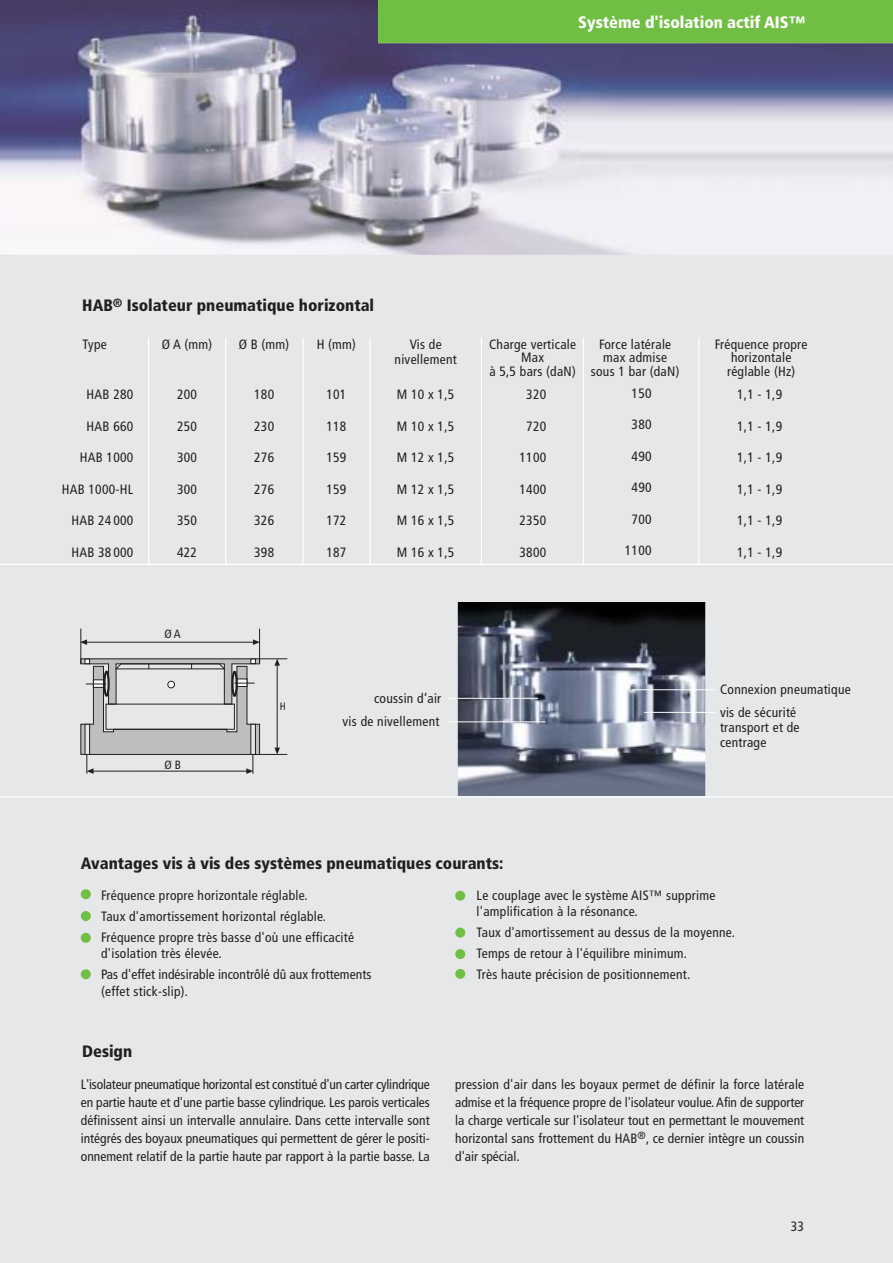
<style>
.page{position:relative;width:893px;height:1263px;background:#fff}
.page>*{position:absolute;margin:0;border:0;box-sizing:border-box;transform-origin:0 0}
.t1{font:900 condensed 16.5px "Frutiger";color:#231f1f}
.t2{font:900 condensed 16.5px "Frutiger";color:#fff}
.t3{font:condensed 13.5px/18px "Frutiger";letter-spacing:.02em;color:#231f1f}
.t4{font:condensed 12px "Frutiger";color:#231f1f}
.t5{font:condensed 10.65px "Frutiger";color:#231f1f}
</style>
<div class="page">
<div style="left:0;top:0;width:892px;height:1263px;background:#e6e7e8"></div>
<svg style="left:0;top:0;width:892px;height:255px"></svg>
<div style="left:378px;top:0;width:514px;height:43px;background:#70bf44"></div>
<hr style="left:80px;top:629px;width:1px;height:35px;background:#231f1f">
<hr style="left:259px;top:629px;width:1px;height:35px;background:#231f1f">
<hr style="left:87px;top:642px;width:166px;height:1px;background:#231f1f">
<svg style="left:80px;top:639px;width:7px;height:6px"></svg>
<svg style="left:253px;top:639px;width:7px;height:6px"></svg>
<svg style="left:80px;top:658px;width:207px;height:116px"></svg>
<div style="left:167px;top:681px;width:8px;height:7px;background:#fff;border:1px solid #231f1f;border-radius:50%"></div>
<div style="left:103px;top:671px;width:7px;height:26px;border:2px solid #231f1f;border-radius:50%"></div>
<div style="left:231px;top:671px;width:7px;height:26px;border:2px solid #231f1f;border-radius:50%"></div>
<div style="left:81px;top:889px;width:10px;height:10px;background:#70bf44;border-radius:50%"></div>
<div style="left:81px;top:911px;width:10px;height:10px;background:#70bf44;border-radius:50%"></div>
<div style="left:81px;top:933px;width:10px;height:10px;background:#70bf44;border-radius:50%"></div>
<div style="left:81px;top:969px;width:10px;height:10px;background:#70bf44;border-radius:50%"></div>
<div style="left:455px;top:891px;width:10px;height:10px;background:#70bf44;border-radius:50%"></div>
<div style="left:455px;top:928px;width:10px;height:10px;background:#70bf44;border-radius:50%"></div>
<div style="left:455px;top:949px;width:10px;height:10px;background:#70bf44;border-radius:50%"></div>
<div style="left:455px;top:969px;width:10px;height:10px;background:#70bf44;border-radius:50%"></div>
<img style="left:458px;top:603px;width:246px;height:192px">
<div style="left:456px;top:601px;width:250px;height:196px;border:1px solid #e6e7e8"></div>
<hr style="left:148px;top:338px;width:1px;height:226px;background:#fff">
<hr style="left:225px;top:338px;width:1px;height:226px;background:#fff">
<hr style="left:302px;top:338px;width:1px;height:226px;background:#fff">
<hr style="left:369px;top:338px;width:1px;height:226px;background:#fff">
<hr style="left:480px;top:338px;width:2px;height:226px;background:#fff">
<hr style="left:583px;top:338px;width:1px;height:226px;background:#fff">
<hr style="left:698px;top:338px;width:1px;height:226px;background:#fff">
<hr style="left:0;top:564px;width:892px;height:1px;background:#fff">
<hr style="left:448px;top:698px;width:90px;height:1px;background:#fff">
<hr style="left:644px;top:712px;width:70px;height:1px;background:#fff">
<hr style="left:448px;top:721px;width:97px;height:1px;background:#fff">
<hr style="left:632px;top:689px;width:83px;height:1px;background:#fff">
<hr style="left:0;top:796px;width:892px;height:2px;background:#fff">
<p class="t2" style="left:578px;top:15px;width:228px">Système d'isolation actif AIS™</p>
<p class="t1" style="left:82px;top:299px;width:293px">HAB<sup>®</sup> Isolateur pneumatique horizontal</p>
<p class="t3" style="left:82px;top:336px;width:26px">Type</p>
<p class="t3" style="left:162px;top:336px;width:52px">Ø A (mm)</p>
<p class="t3" style="left:239px;top:336px;width:52px">Ø B (mm)</p>
<p class="t3" style="left:317px;top:336px;width:41px">H (mm)</p>
<p class="t3" style="left:489px;top:338px;width:89px;line-height:13.5px;text-align:center">Charge verticale<br>Max<br>à 5,5 bars (daN)</p>
<p class="t3" style="left:591px;top:338px;width:90px;line-height:13.5px;text-align:center">Force latérale max admise sous 1 bar (daN)</p>
<p class="t3" style="left:714px;top:338px;width:94px;line-height:13.5px;text-align:center">Fréquence propre horizontale réglable (Hz)</p>
<p class="t3" style="left:394px;top:337px;width:64px;line-height:15px;text-align:center">Vis de nivellement</p>
<p class="t3" style="left:86px;top:386px;width:48px">HAB 280</p>
<p class="t3" style="left:86px;top:418px;width:48px">HAB 660</p>
<p class="t3" style="left:80px;top:449px;width:55px">HAB 1000</p>
<p class="t3" style="left:62px;top:481px;width:73px">HAB 1000-HL</p>
<p class="t3" style="left:71px;top:512px;width:63px">HAB 24 000</p>
<p class="t3" style="left:71px;top:544px;width:63px">HAB 38 000</p>
<p class="t3" style="left:177px;top:386px;width:21px">200</p>
<p class="t3" style="left:177px;top:418px;width:21px">250</p>
<p class="t3" style="left:177px;top:449px;width:21px">300</p>
<p class="t3" style="left:177px;top:481px;width:21px">300</p>
<p class="t3" style="left:177px;top:512px;width:21px">350</p>
<p class="t3" style="left:177px;top:544px;width:21px">422</p>
<p class="t4" style="left:164px;top:629px;width:18px">Ø A</p>
<p class="t4" style="left:164px;top:760px;width:18px">Ø B</p>
<p class="t3" style="left:254px;top:386px;width:21px">180</p>
<p class="t3" style="left:254px;top:418px;width:21px">230</p>
<p class="t3" style="left:254px;top:449px;width:21px">276</p>
<p class="t3" style="left:254px;top:481px;width:21px">276</p>
<p class="t3" style="left:254px;top:512px;width:21px">326</p>
<p class="t3" style="left:254px;top:544px;width:21px">398</p>
<p class="t3" style="left:326px;top:386px;width:21px">101</p>
<p class="t3" style="left:326px;top:418px;width:21px">118</p>
<p class="t3" style="left:326px;top:449px;width:21px">159</p>
<p class="t3" style="left:326px;top:481px;width:21px">159</p>
<p class="t3" style="left:326px;top:512px;width:21px">172</p>
<p class="t3" style="left:326px;top:544px;width:21px">187</p>
<p class="t3" style="left:397px;top:386px;width:59px">M 10 x 1,5</p>
<p class="t3" style="left:397px;top:418px;width:59px">M 10 x 1,5</p>
<p class="t3" style="left:397px;top:449px;width:59px">M 12 x 1,5</p>
<p class="t3" style="left:397px;top:481px;width:59px">M 12 x 1,5</p>
<p class="t3" style="left:397px;top:512px;width:59px">M 16 x 1,5</p>
<p class="t3" style="left:397px;top:544px;width:59px">M 16 x 1,5</p>
<p class="t5" style="left:280px;top:702px;width:8px">H</p>
<p class="t3" style="left:374px;top:690px;width:69px">coussin d’air</p>
<p class="t3" style="left:342px;top:714px;width:98px">vis de nivellement</p>
<p class="t3" style="left:526px;top:386px;width:21px">320</p>
<p class="t3" style="left:526px;top:418px;width:21px">720</p>
<p class="t3" style="left:519px;top:449px;width:28px">1100</p>
<p class="t3" style="left:519px;top:481px;width:28px">1400</p>
<p class="t3" style="left:519px;top:512px;width:28px">2350</p>
<p class="t3" style="left:519px;top:544px;width:28px">3800</p>
<p class="t3" style="left:631px;top:385px;width:21px">150</p>
<p class="t3" style="left:631px;top:417px;width:21px">380</p>
<p class="t3" style="left:631px;top:448px;width:21px">490</p>
<p class="t3" style="left:631px;top:480px;width:21px">490</p>
<p class="t3" style="left:631px;top:511px;width:21px">700</p>
<p class="t3" style="left:625px;top:543px;width:28px">1100</p>
<p class="t3" style="left:737px;top:386px;width:47px">1,1 - 1,9</p>
<p class="t3" style="left:737px;top:418px;width:47px">1,1 - 1,9</p>
<p class="t3" style="left:737px;top:449px;width:47px">1,1 - 1,9</p>
<p class="t3" style="left:737px;top:481px;width:47px">1,1 - 1,9</p>
<p class="t3" style="left:737px;top:512px;width:47px">1,1 - 1,9</p>
<p class="t3" style="left:737px;top:544px;width:47px">1,1 - 1,9</p>
<p class="t3" style="left:720px;top:681px;width:132px">Connexion pneumatique</p>
<p class="t3" style="left:720px;top:706px;width:81px;line-height:15px">vis de sécurité transport et de centrage</p>
<p class="t1" style="left:81px;top:856px;width:424px">Avantages vis à vis des systèmes pneumatiques courants:</p>
<p class="t3" style="left:101px;top:886px;width:254px;line-height:21px">Fréquence propre horizontale réglable.<br>Taux d'amortissement horizontal réglable.<br>Fréquence propre très basse d'où une efficacité</p>
<p class="t3" style="left:101px;top:944px;width:272px;line-height:21px">d'isolation très élevée.<br>Pas d'effet indésirable incontrôlé dû aux frottements</p>
<p class="t3" style="left:101px;top:983px;width:89px">(effet stick-slip).</p>
<p class="t3" style="left:476px;top:888px;width:240px;line-height:16.5px">Le couplage avec le système AIS™ supprime l'amplification à la résonance.</p>
<p class="t3" style="left:476px;top:923px;width:260px;line-height:21px">Taux d'amortissement au dessus de la moyenne.<br>Temps de retour à l'équilibre minimum.<br>Très haute précision de positionnement.</p>
<p class="t1" style="left:82px;top:1045px;width:52px">Design</p>
<p class="t3" style="left:81px;top:1076px;width:350px;text-align:justify">L'isolateur pneumatique horizontal est constitué d'un carter cylindrique en partie haute et d'une partie basse cylindrique. Les parois verticales définissent ainsi un intervalle annulaire. Dans cette intervalle sont intégrés des boyaux pneumatiques qui permettent de gérer le positi&shy;onnement relatif de la partie haute par rapport à la partie basse. La</p>
<p class="t3" style="left:455px;top:1076px;width:350px;text-align:justify">pression d'air dans les boyaux permet de définir la force latérale admise et la fréquence propre de l'isolateur voulue. Afin de supporter la charge verticale sur l'isolateur tout en permettant le mouvement horizontal sans frottement du HAB<sup>®</sup>, ce dernier intègre un coussin d'air spécial.</p>
<p class="t3" style="left:790px;top:1219px;width:15px">33</p>
</div>
